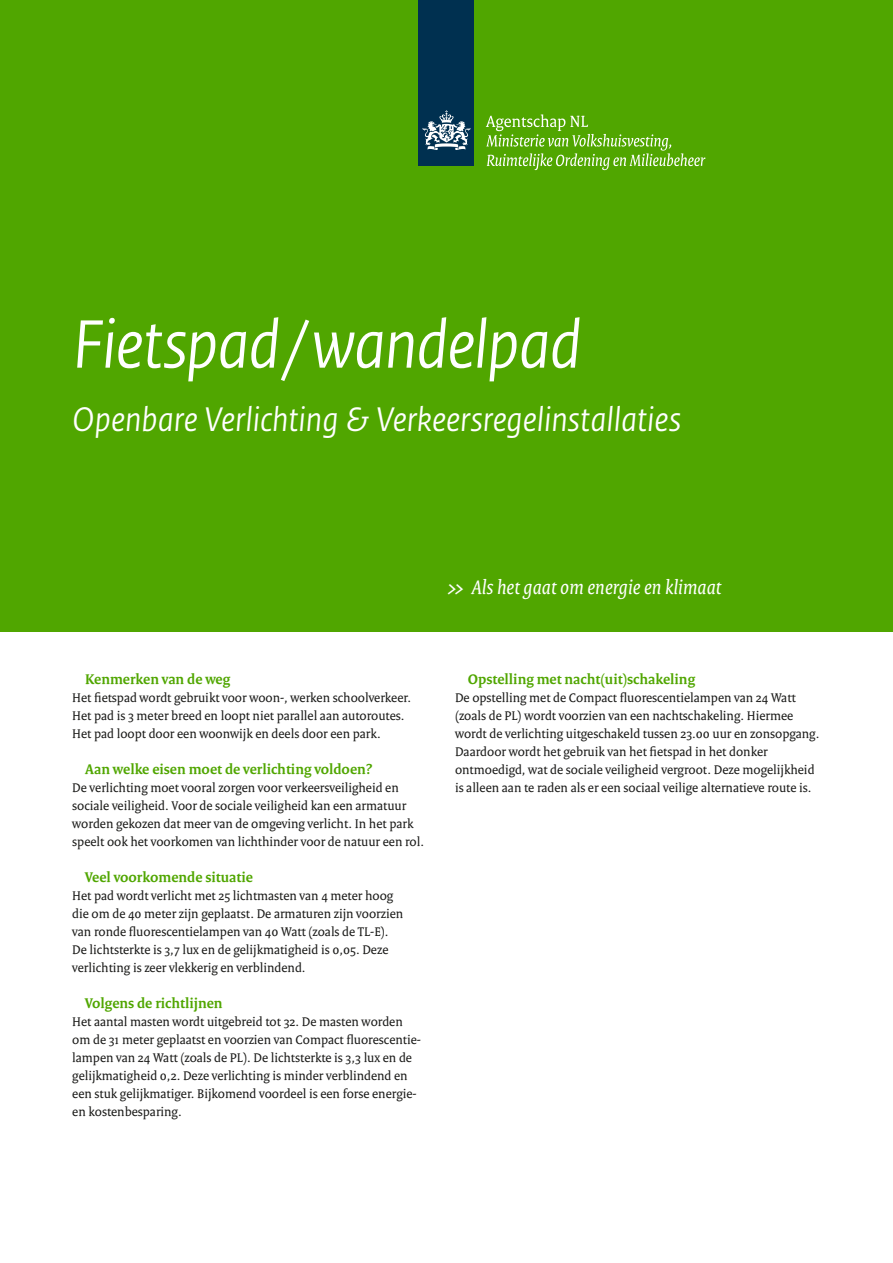
<style>
.page{position:relative;width:893px;height:1263px;background:#fff}
.page>*{position:absolute;margin:0;border:0;box-sizing:border-box;transform-origin:0 0}
.t1{font:italic 72px "Rijksoverheid Sans Heading";letter-spacing:-.015em;color:#fff}
.t2{font:italic 36px "Rijksoverheid Sans Heading";letter-spacing:.005em;color:#fff}
.t3{font:italic 21px "Rijksoverheid Serif";letter-spacing:.01em;color:#fff}
.t4{font:700 15px "Rijksoverheid Serif";color:#50a600}
.t5{font:13.5px/18px "Rijksoverheid Serif";color:#1a1a18}
.s1{font-weight:700}
</style>
<div class="page">
<div style="left:0;top:0;width:893px;height:631px;background:#50a600"></div>
<div style="left:419px;top:0;width:55px;height:166px;background:#003050"></div>
<svg style="left:423px;top:110px;width:47px;height:40px"></svg>
<svg style="left:486px;top:114px;width:219px;height:56px"></svg>
<h1 class="t1" style="left:72px;top:304px;width:511px">Fietspad/wandelpad</h1>
<h2 class="t2" style="left:72px;top:399px;width:610px">Openbare Verlichting &amp; Verkeersregelinstallaties</h2>
<h3 class="t3" style="left:446px;top:575px;width:276px"><span class="s1">&gt;&gt;</span> Als het gaat om energie en klimaat</h3>
<p class="t4" style="left:85px;top:670px;width:147px">Kenmerken van de weg</p>
<p class="t5" style="left:72px;top:689px;width:340px">Het fietspad wordt gebruikt voor woon-, werken schoolverkeer.<br>Het pad is 3 meter breed en loopt niet parallel aan autoroutes.<br>Het pad loopt door een woonwijk en deels door een park.</p>
<p class="t4" style="left:85px;top:760px;width:289px">Aan welke eisen moet de verlichting voldoen?</p>
<p class="t5" style="left:72px;top:779px;width:353px">De verlichting moet vooral zorgen voor verkeersveiligheid en sociale veiligheid. Voor de sociale veiligheid kan een armatuur worden gekozen dat meer van de omgeving verlicht. In het park speelt ook het voorkomen van lichthinder voor de natuur een rol.</p>
<p class="t4" style="left:85px;top:868px;width:169px">Veel voorkomende situatie</p>
<p class="t5" style="left:72px;top:887px;width:332px">Het pad wordt verlicht met 25 lichtmasten van 4 meter hoog die om de 40 meter zijn geplaatst. De armaturen zijn voorzien van ronde fluorescentielampen van 40 Watt (zoals de TL-E).<br>De lichtsterkte is 3,7 lux en de gelijkmatigheid is 0,05. Deze verlichting is zeer vlekkerig en verblindend.</p>
<p class="t4" style="left:85px;top:994px;width:139px">Volgens de richtlijnen</p>
<p class="t5" style="left:72px;top:1013px;width:350px">Het aantal masten wordt uitgebreid tot 32. De masten worden om de 31 meter geplaatst en voorzien van Compact fluorescentie&shy;lampen van 24 Watt (zoals de PL). De lichtsterkte is 3,3 lux en de gelijkmatigheid 0,2. Deze verlichting is minder verblindend en een stuk gelijkmatiger. Bijkomend voordeel is een forse energie&shy;en kostenbesparing.</p>
<p class="t4" style="left:468px;top:670px;width:229px">Opstelling met nacht(uit)schakeling</p>
<p class="t5" style="left:455px;top:689px;width:366px">De opstelling met de Compact fluorescentielampen van 24 Watt (zoals de PL) wordt voorzien van een nachtschakeling. Hiermee wordt de verlichting uitgeschakeld tussen 23.00 uur en zonsopgang.<br>Daardoor wordt het gebruik van het fietspad in het donker ontmoedigd, wat de sociale veiligheid vergroot. Deze mogelijkheid is alleen aan te raden als er een sociaal veilige alternatieve route is.</p>
</div>
